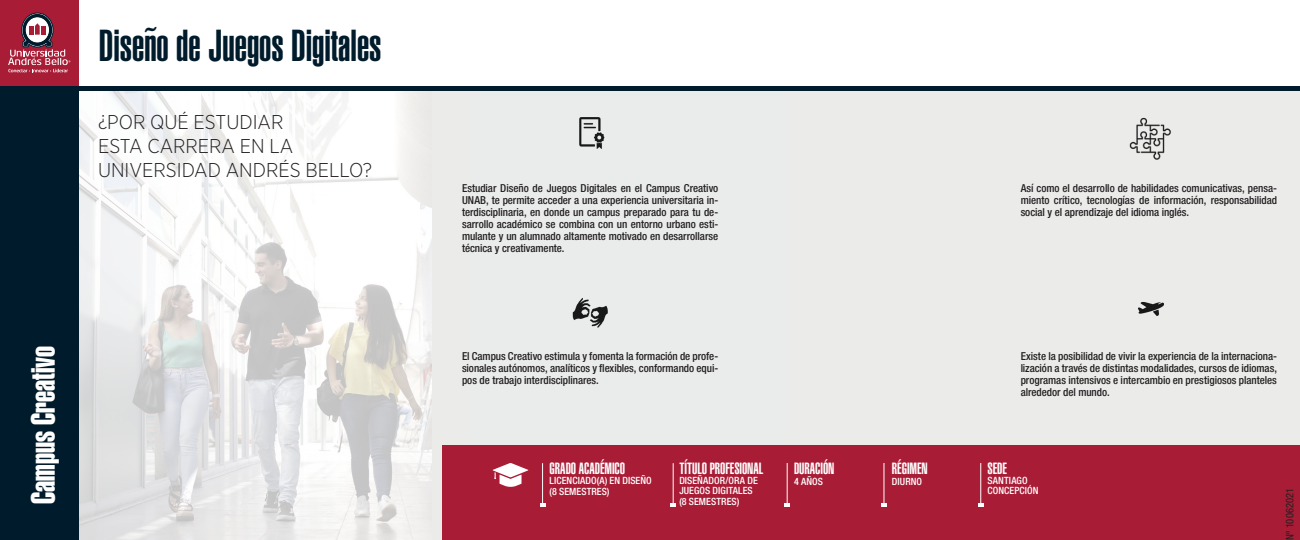
<style>
.page{position:relative;width:1300px;height:540px;background:#fff}
.page>*{position:absolute;margin:0;border:0;box-sizing:border-box;transform-origin:0 0}
.t1{font:44px "Helvetica LT Std Ultra Comp";color:#001b2b}
.t2{font:33px "Helvetica LT Std Extra Comp";color:#fff}
.t3{font:300 20px/24px "Gotham Narrow";color:#231f20}
.t4{font:16px "Helvetica LT Std Ultra Comp";letter-spacing:-.005em;color:#fff}
._1{font:500 condensed 11px/12px "Helvetica Neue LT Pro";letter-spacing:-.005em;color:#231f20;text-align:justify}
.t5{font:condensed 10.5px "Helvetica Neue LT Pro";letter-spacing:.005em;color:#231f20}
.t6{font:500 condensed 10px/10px "Helvetica Neue LT Pro";letter-spacing:.01em;color:#fff}
.t7{font:8px "Calibri";color:#231f20}
</style>
<div class="page">
<img style="left:78px;top:91px;width:354px;height:449px">
<div style="left:432px;top:86px;width:868px;height:454px;background:#ebebea"></div>
<div style="left:65px;top:86px;width:1235px;height:5px;background:#001b2b"></div>
<div style="left:443px;top:445px;width:857px;height:95px;background:#a91c36"></div>
<div style="left:0;top:0;width:78px;height:540px;background:#a91c36"></div>
<div style="left:0;top:86px;width:78px;height:454px;background:#001b2b"></div>
<svg style="left:8px;top:13px;width:62px;height:59px"></svg>
<svg style="left:493px;top:463px;width:35px;height:24px"></svg>
<hr style="left:542px;top:463px;width:1px;height:41px;background:#fff">
<svg style="left:540px;top:503px;width:5px;height:4px"></svg>
<hr style="left:673px;top:463px;width:1px;height:41px;background:#fff">
<svg style="left:670px;top:503px;width:6px;height:4px"></svg>
<hr style="left:787px;top:463px;width:1px;height:40px;background:#fff">
<svg style="left:784px;top:503px;width:6px;height:4px"></svg>
<hr style="left:883px;top:463px;width:1px;height:40px;background:#fff">
<svg style="left:881px;top:503px;width:6px;height:4px"></svg>
<hr style="left:980px;top:463px;width:1px;height:40px;background:#fff">
<svg style="left:978px;top:503px;width:5px;height:4px"></svg>
<img style="left:579px;top:117px;width:26px;height:32px">
<img style="left:572px;top:298px;width:36px;height:30px">
<img style="left:1138px;top:302px;width:26px;height:14px">
<img style="left:1129px;top:117px;width:42px;height:43px">
<p class="t1" style="left:99px;top:20px;width:284px">Diseño de Juegos Digitales</p>
<h3 class="t3" style="left:98px;top:109px;width:276px">¿POR QUÉ ESTUDIAR<br>ESTA CARRERA EN LA<br>UNIVERSIDAD ANDRÉS BELLO?</h3>
<p class="t2" style="left:23px;top:504px;width:160px;rotate:-90deg">Campus Creativo</p>
<p class="_1" style="left:462px;top:182px;width:258px">Estudiar Diseño de Juegos Digitales en el Campus Creativo UNAB, te permite acceder a una experiencia universitaria in&shy;terdisciplinaria, en donde un campus preparado para tu de&shy;sarrollo académico se combina con un entorno urbano esti&shy;mulante y un alumnado altamente motivado en desarrollarse técnica y creativamente.</p>
<p class="_1" style="left:462px;top:350px;width:258px">El Campus Creativo estimula y fomenta la formación de profe&shy;sionales autónomos, analíticos y flexibles, conformando equi&shy;pos de trabajo interdisciplinares.</p>
<p class="t4" style="left:550px;top:460px;width:77px">GRADO ACADÉMICO</p>
<p class="t6" style="left:550px;top:476px;width:104px">LICENCIADO(A) EN DISEÑO</p>
<p class="t6" style="left:550px;top:486px;width:61px">(8 SEMESTRES)</p>
<p class="t4" style="left:679px;top:459px;width:86px">TÍTULO PROFESIONAL</p>
<p class="t6" style="left:679px;top:475px;width:80px">DISEÑADOR/ORA DE<br>JUEGOS DIGITALES</p>
<p class="t6" style="left:679px;top:496px;width:61px">(8 SEMESTRES)</p>
<p class="t4" style="left:794px;top:459px;width:42px">DURACIÓN</p>
<p class="t6" style="left:794px;top:476px;width:31px">4 AÑOS</p>
<p class="t4" style="left:892px;top:460px;width:37px">RÉGIMEN</p>
<p class="t6" style="left:892px;top:476px;width:32px">DIURNO</p>
<p class="_1" style="left:1021px;top:182px;width:258px">Así como el desarrollo de habilidades comunicativas, pensa&shy;miento crítico, tecnologías de información, responsabilidad social y el aprendizaje del idioma inglés.</p>
<p class="_1" style="left:1021px;top:350px;width:258px">Existe la posibilidad de vivir la experiencia de la internaciona&shy;lización a través de distintas modalidades, cursos de idiomas, programas intensivos e intercambio en prestigiosos planteles alrededor del mundo.</p>
<p class="t4" style="left:988px;top:459px;width:21px">SEDE</p>
<p class="t6" style="left:988px;top:475px;width:42px">SANTIAGO</p>
<p class="t6" style="left:988px;top:485px;width:52px">CONCEPCIÓN</p>
<p class="t5" style="left:1284px;top:540px;width:53px;rotate:-90deg">Nº 10062021</p>
<p class="t7" style="left:1283px;top:518px;width:26px;rotate:-90deg">070923</p>
<p class="t7" style="left:1283px;top:530px;width:26px;rotate:-90deg">070923</p>
</div>
